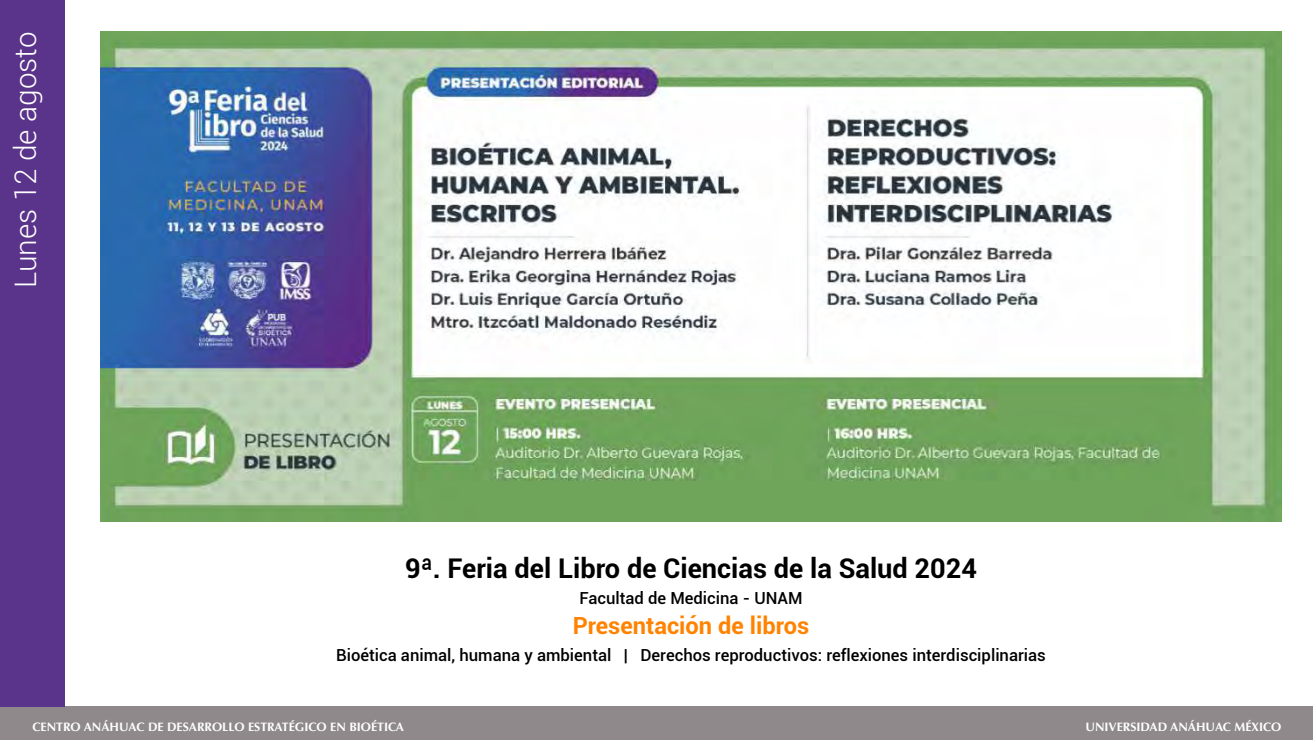
<style>
.page{position:relative;width:1313px;height:740px;background:#fff}
.page>*{position:absolute;margin:0;border:0;box-sizing:border-box;transform-origin:0 0}
.t1{font:300 29.75px "Roboto";color:#fff}
.t2{font:700 27.12px "Roboto";color:#000}
.t3{font:700 23.62px "Roboto";color:#ff8300}
.t4{font:500 16.62px "Roboto";color:#000}
.t5{font:700 12.25px "Optima";color:#fff}
</style>
<div class="page">
<div style="left:0;top:706px;width:1312px;height:33px;background:#8f898b"></div>
<div style="left:0;top:0;width:65px;height:706px;background:#5a348b"></div>
<img style="left:101px;top:32px;width:1180px;height:489px">
<h1 class="t1" style="left:5px;top:288px;width:258px;rotate:-90deg">Lunes 12 de agosto</h1>
<h2 class="t2" style="left:405px;top:549px;width:573px">9ª. Feria del Libro de Ciencias de la Salud 2024</h2>
<p class="t4" style="left:579px;top:586px;width:225px">Facultad de Medicina - UNAM</p>
<h3 class="t3" style="left:573px;top:609px;width:238px">Presentación de libros</h3>
<p class="t4" style="left:336px;top:642px;width:711px">Bioética animal, humana y ambiental | Derechos reproductivos: reflexiones interdisciplinarias</p>
<p class="t5" style="left:32px;top:719px;width:373px">CENTRO ANÁHUAC DE DESARROLLO ESTRATÉGICO EN BIOÉTICA</p>
<p class="t5" style="left:1085px;top:719px;width:197px">UNIVERSIDAD ANÁHUAC MÉXICO</p>
</div>
